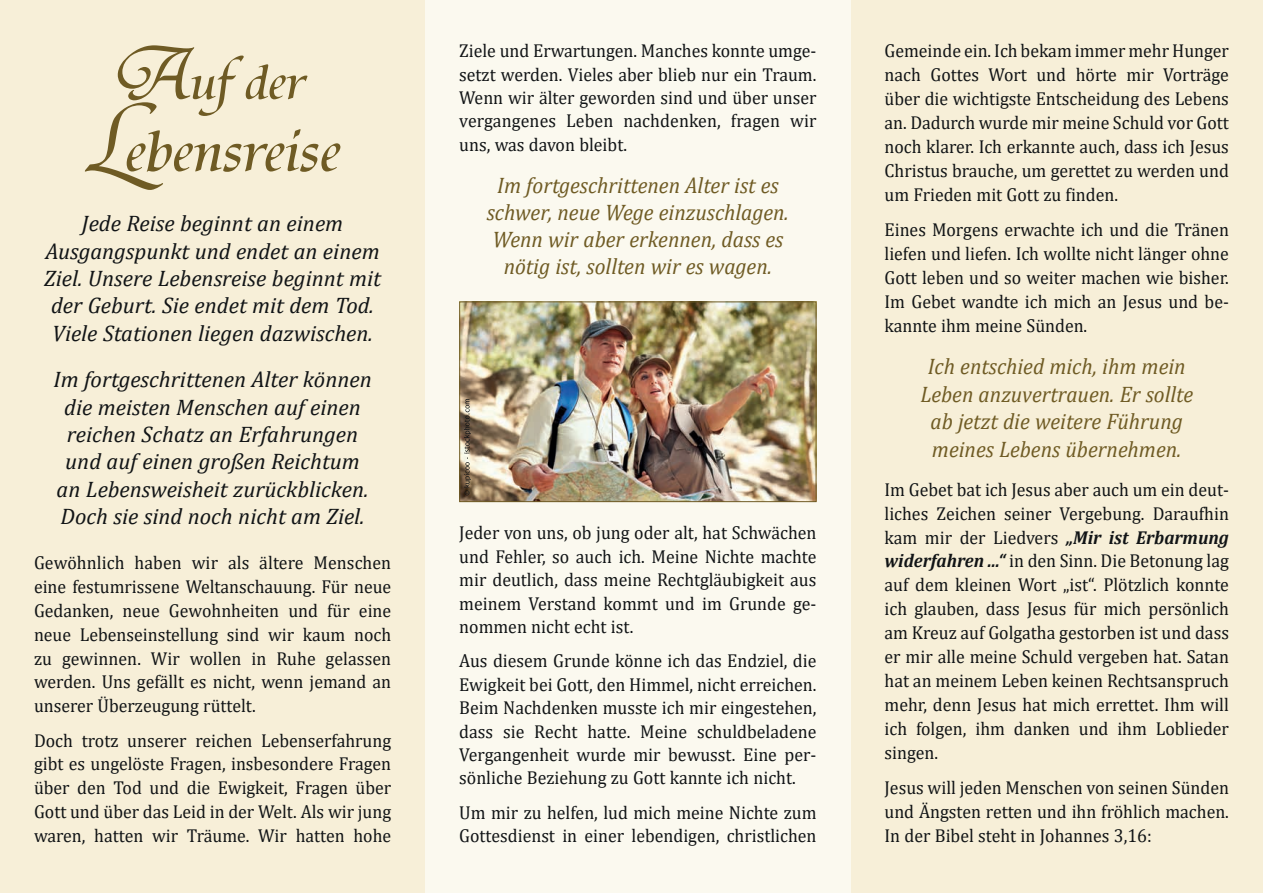
<style>
.page{position:relative;width:1263px;height:893px;background:#f7efd8}
.page>*{position:absolute;margin:0;border:0;box-sizing:border-box;transform-origin:0 0}
.Hervorgehoben{font:italic 22.5px/27.5px "Cambria";color:#111416;text-align:center}
.Hervorgehoben-2{font:italic 22.5px/27.6px "Cambria";color:#6f5b24;text-align:center;scale:.95 1}
.Normal{font:18.75px/24px "Cambria";color:#111416;text-align:justify;scale:.95 1}
.s1{font-weight:700;font-style:italic}
</style>
<div class="page">
<div style="left:425px;top:0;width:425px;height:893px;background:#fbf9ef"></div>
<img style="left:461px;top:303px;width:353px;height:197px">
<div style="left:459px;top:301px;width:357px;height:201px;border:1px solid #6f5b24"></div>
<svg style="left:85px;top:45px;width:255px;height:145px"></svg>
<svg style="left:464px;top:399px;width:7px;height:96px"></svg>
<p class="Hervorgehoben" style="left:44px;top:209px;width:338px">Jede Reise beginnt an einem Ausgangspunkt und endet an einem Ziel. Unsere Lebensreise beginnt mit der Geburt. Sie endet mit dem Tod.<br>Viele Stationen liegen dazwischen.</p>
<p class="Hervorgehoben" style="left:53px;top:365px;width:320px">Im fortgeschrittenen Alter können die meisten Menschen auf einen reichen Schatz an Erfahrungen und auf einen großen Reichtum an Lebensweisheit zurückblicken.<br>Doch sie sind noch nicht am Ziel.</p>
<p class="Normal" style="left:34px;top:551px;width:378px">Gewöhnlich haben wir als ältere Menschen eine festumrissene Weltanschauung. Für neue Gedanken, neue Gewohnheiten und für eine neue Lebenseinstellung sind wir kaum noch zu gewinnen. Wir wollen in Ruhe gelassen werden. Uns gefällt es nicht, wenn jemand an unserer Überzeugung rüttelt.</p>
<p class="Normal" style="left:34px;top:728px;width:377px">Doch trotz unserer reichen Lebenserfahrung gibt es ungelöste Fragen, insbesondere Fragen über den Tod und die Ewigkeit, Fragen über Gott und über das Leid in der Welt. Als wir jung waren, hatten wir Träume. Wir hatten hohe</p>
<p class="Normal" style="left:459px;top:39px;width:377px;line-height:23.4px">Ziele und Erwartungen. Manches konnte umge&shy;setzt werden. Vieles aber blieb nur ein Traum.<br>Wenn wir älter geworden sind und über unser vergangenes Leben nachdenken, fragen wir uns, was davon bleibt.</p>
<p class="Hervorgehoben-2" style="left:487px;top:171px;width:319px;line-height:27px">Im fortgeschrittenen Alter ist es schwer, neue Wege einzuschlagen.<br>Wenn wir aber erkennen, dass es nötig ist, sollten wir es wagen.</p>
<p class="Normal" style="left:459px;top:521px;width:377px;line-height:23.4px">Jeder von uns, ob jung oder alt, hat Schwächen und Fehler, so auch ich. Meine Nichte machte mir deutlich, dass meine Rechtgläubigkeit aus meinem Verstand kommt und im Grunde ge&shy;nommen nicht echt ist.</p>
<p class="Normal" style="left:459px;top:649px;width:378px;line-height:23.4px">Aus diesem Grunde könne ich das Endziel, die Ewigkeit bei Gott, den Himmel, nicht erreichen.<br>Beim Nachdenken musste ich mir eingestehen, dass sie Recht hatte. Meine schuldbeladene Vergangenheit wurde mir bewusst. Eine per&shy;sönliche Beziehung zu Gott kannte ich nicht.</p>
<p class="Normal" style="left:459px;top:800px;width:377px;line-height:23.4px">Um mir zu helfen, lud mich meine Nichte zum<br>Gottesdienst in einer lebendigen, christlichen</p>
<p class="Normal" style="left:884px;top:39px;width:364px">Gemeinde ein. Ich bekam immer mehr Hunger nach Gottes Wort und hörte mir Vorträge über die wichtigste Entscheidung des Lebens an. Dadurch wurde mir meine Schuld vor Gott noch klarer. Ich erkannte auch, dass ich Jesus Christus brauche, um gerettet zu werden und um Frieden mit Gott zu finden.</p>
<p class="Normal" style="left:884px;top:217px;width:364px">Eines Morgens erwachte ich und die Tränen liefen und liefen. Ich wollte nicht länger ohne Gott leben und so weiter machen wie bisher.<br>Im Gebet wandte ich mich an Jesus und be&shy;kannte ihm meine Sünden.</p>
<p class="Hervorgehoben-2" style="left:920px;top:352px;width:289px">Ich entschied mich, ihm mein<br>Leben anzuvertrauen. Er sollte ab jetzt die weitere Führung meines Lebens übernehmen.</p>
<p class="Normal" style="left:884px;top:477px;width:364px">Im Gebet bat ich Jesus aber auch um ein deut&shy;liches Zeichen seiner Vergebung. Daraufhin kam mir der Liedvers <span class="s1">„Mir ist Erbarmung widerfahren ...“</span> in den Sinn. Die Betonung lag auf dem kleinen Wort „ist“. Plötzlich konnte ich glauben, dass Jesus für mich persönlich am Kreuz auf Golgatha gestorben ist und dass er mir alle meine Schuld vergeben hat. Satan hat an meinem Leben keinen Rechtsanspruch mehr, denn Jesus hat mich errettet. Ihm will ich folgen, ihm danken und ihm Loblieder singen.</p>
<p class="Normal" style="left:884px;top:775px;width:364px">Jesus will jeden Menschen von seinen Sünden und Ängsten retten und ihn fröhlich machen.<br>In der Bibel steht in Johannes 3,16:</p>
</div>
